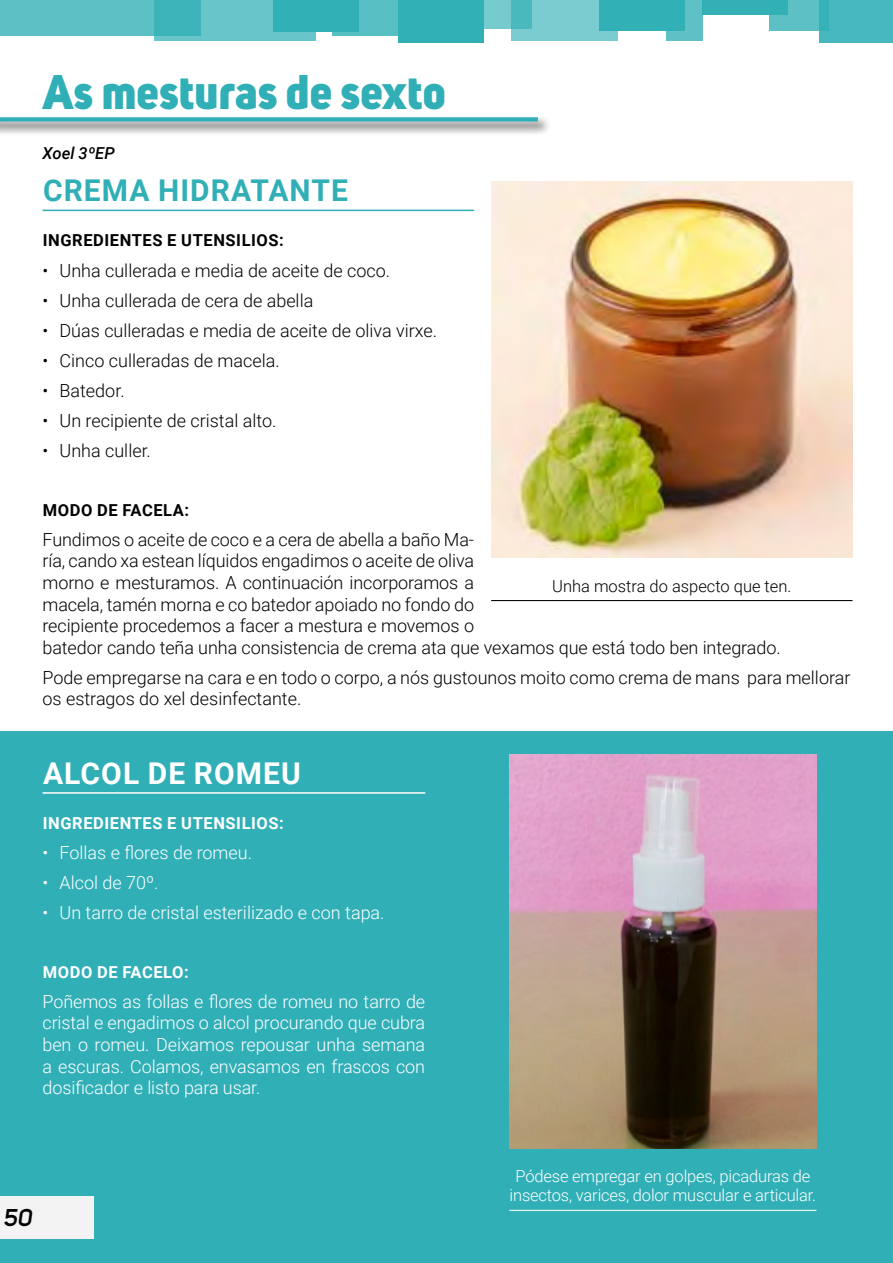
<style>
.page{position:relative;width:893px;height:1263px;background:#fff}
.page>*{position:absolute;margin:0;border:0;box-sizing:border-box;transform-origin:0 0}
.t1{font:800 48px "Uni Sans";letter-spacing:-.01em;color:#31afb7}
.t2{font:700 30px "Roboto";letter-spacing:.035em;color:#31afb7}
.t3{font:700 30px "Roboto";letter-spacing:.035em;color:#fff}
.t4{font:italic 600 24px "Uni Sans";color:#000}
.t5{font:300 18px/21.6px "Roboto";letter-spacing:-.005em;color:#000}
.t6{font:300 18px/21.6px "Roboto";color:#fff;text-align:justify}
.t7{font:300 16.5px/19.8px "Roboto";letter-spacing:-.01em;color:#fff;text-align:center}
.t8{font:700 16.5px "Roboto";letter-spacing:.035em;color:#000}
.t9{font:700 16.5px "Roboto";letter-spacing:.035em;color:#fff}
.t10{font:300 16.5px "Roboto";color:#000}
.t11{font:italic 500 16.5px "Roboto";color:#000}
</style>
<div class="page">
<div style="left:0;top:731px;width:893px;height:532px;background:#31afb7"></div>
<div style="left:0;top:115px;width:552px;height:21px;background:#000;opacity:.79"></div>
<div style="left:0;top:117px;width:538px;height:5px;background:#31afb7"></div>
<hr style="left:43px;top:210px;width:431px;height:1px;background:#31afb7">
<img style="left:491px;top:182px;width:361px;height:376px">
<hr style="left:491px;top:600px;width:361px;height:1px;background:#000">
<hr style="left:43px;top:792px;width:382px;height:2px;background:#fff">
<img style="left:509px;top:755px;width:307px;height:393px">
<hr style="left:509px;top:1210px;width:307px;height:1px;background:#fff">
<div style="left:0;top:0;width:201px;height:35px;background:#5cc0c5"></div>
<svg style="left:154px;top:0;width:162px;height:40px;background:#59bfc3"></svg>
<div style="left:274px;top:0;width:85px;height:32px;background:#31b0b6"></div>
<svg style="left:332px;top:0;width:66px;height:36px;fill:#58bfc4"></svg>
<div style="left:398px;top:0;width:85px;height:43px;background:#31b0b6"></div>
<svg style="left:483px;top:0;width:28px;height:29px"></svg>
<svg style="left:511px;top:0;width:106px;height:40px;background:#72c8cd"></svg>
<div style="left:599px;top:0;width:85px;height:31px;background:#31b0b6"></div>
<svg style="left:666px;top:0;width:37px;height:40px"></svg>
<div style="left:703px;top:0;width:85px;height:15px;background:#31b0b6"></div>
<svg style="left:770px;top:0;width:49px;height:31px;fill:#5cc0c5"></svg>
<div style="left:819px;top:0;width:74px;height:43px;background:linear-gradient(to right,#41b6bb,#48b9be)"></div>
<div style="left:0;top:1196px;width:94px;height:42px;background:#f3f3f3"></div>
<h1 class="t1" style="left:43px;top:61px;width:405px">As mesturas de sexto</h1>
<p class="t11" style="left:43px;top:142px;width:74px">Xoel 3ºEP</p>
<h2 class="t2" style="left:43px;top:169px;width:306px">CREMA HIDRATANTE</h2>
<p class="t8" style="left:43px;top:229px;width:242px">INGREDIENTES E UTENSILIOS:</p>
<p class="t5" style="left:43px;top:259px;width:349px">• Unha cullerada e media de aceite de coco.</p>
<p class="t5" style="left:43px;top:289px;width:272px">• Unha cullerada de cera de abella</p>
<p class="t5" style="left:43px;top:319px;width:396px">• Dúas culleradas e media de aceite de oliva virxe.</p>
<p class="t5" style="left:43px;top:349px;width:239px">• Cinco culleradas de macela.</p>
<p class="t5" style="left:43px;top:379px;width:84px">• Batedor.</p>
<p class="t5" style="left:43px;top:409px;width:235px">• Un recipiente de cristal alto.</p>
<p class="t5" style="left:43px;top:439px;width:110px">• Unha culler.</p>
<p class="t8" style="left:43px;top:498px;width:148px">MODO DE FACELA:</p>
<p class="t5" style="left:43px;top:528px;width:740px">Fundimos o aceite de coco e a cera de abella a baño Ma-<br>ría, cando xa estean líquidos engadimos o aceite de oliva<br>morno e mesturamos. A continuación incorporamos a<br>macela, tamén morna e co batedor apoiado no fondo do<br>recipiente procedemos a facer a mestura e movemos o<br>batedor cando teña unha consistencia de crema ata que vexamos que está todo ben integrado.</p>
<p class="t5" style="left:43px;top:666px;width:809px">Pode empregarse na cara e en todo o corpo, a nós gustounos moito como crema de mans para mellorar os estragos do xel desinfectante.</p>
<p class="t10" style="left:552px;top:574px;width:241px">Unha mostra do aspecto que ten.</p>
<h2 class="t3" style="left:43px;top:752px;width:259px">ALCOL DE ROMEU</h2>
<p class="t9" style="left:43px;top:811px;width:242px">INGREDIENTES E UTENSILIOS:</p>
<p class="t6" style="left:43px;top:841px;width:211px">• Follas e flores de romeu.</p>
<p class="t6" style="left:43px;top:871px;width:118px">• Alcol de 70º.</p>
<p class="t6" style="left:43px;top:901px;width:344px">• Un tarro de cristal esterilizado e con tapa.</p>
<p class="t9" style="left:43px;top:960px;width:147px">MODO DE FACELO:</p>
<p class="t6" style="left:43px;top:990px;width:384px">Poñemos as follas e flores de romeu no tarro de cristal e engadimos o alcol procurando que cubra ben o romeu. Deixamos repousar unha semana a escuras. Colamos, envasamos en frascos con dosificador e listo para usar.</p>
<h3 class="t4" style="left:4px;top:1204px;width:30px">50</h3>
<p class="t7" style="left:510px;top:1165px;width:308px">Pódese empregar en golpes, picaduras de insectos, varices, dolor muscular e articular.</p>
</div>
